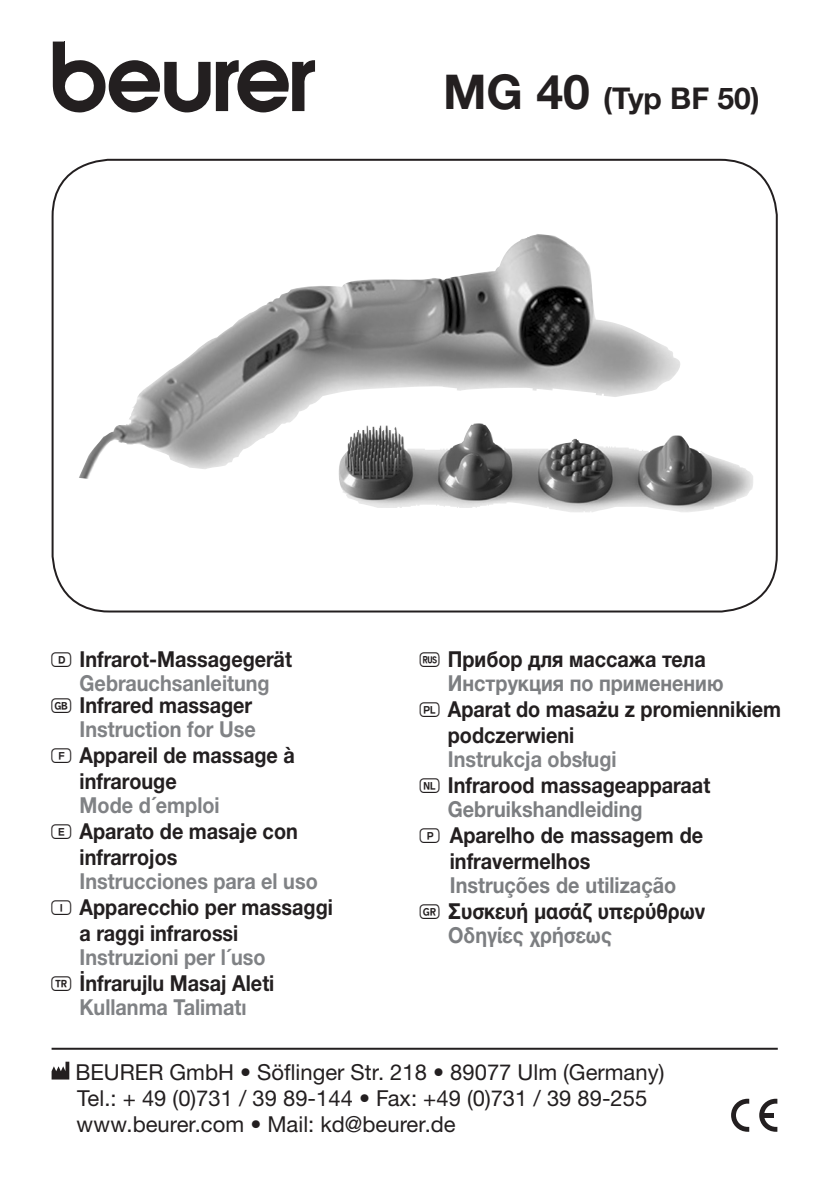
<style>
.page{position:relative;width:834px;height:1191px;background:#fff}
.page>*{position:absolute;margin:0;border:0;box-sizing:border-box;transform-origin:0 0}
.t1{font:700 30px "Helvetica Neue LTW1 G";color:#231f20}
.t2{font:700 22px/26px "Helvetica Neue LTW1 G";color:#231f20;scale:.9 1}
.t3{font:22px/26.4px "Helvetica Neue LTW1 G";color:#231f20}
.t4{font:700 22px/24px "Helvetica Neue LTW1 G";color:#7c7e81;scale:.9 1}
.t5{font:700 22px/24px "Helvetica Neue LTW1 G";color:#808285;text-align:right;scale:.9 1}
.s1{font-size:48px}
.s2{font-family:"Laend Beurer 2012"}
.s3{color:#808285}
.s4{font-family:"Laend Beurer 2012";color:#231f20}
.s5{color:#231f20}
</style>
<div class="page">
<img style="left:79px;top:234px;width:601px;height:245px">
<img style="left:337px;top:423px;width:416px;height:89px">
<svg style="left:52px;top:1061px;width:17px;height:18px"></svg>
<hr style="left:52px;top:1047px;width:725px;height:2px;background:#231f20">
<svg style="left:759px;top:1098px;width:18px;height:33px"></svg>
<div style="left:763px;top:1112px;width:11px;height:5px;background:#231f20"></div>
<svg style="left:731px;top:1098px;width:18px;height:33px"></svg>
<svg style="left:53px;top:42px;width:157px;height:70px"></svg>
<svg style="left:216px;top:60px;width:99px;height:52px"></svg>
<h1 class="t1" style="left:443px;top:80px;width:318px"><span class="s1">MG 40</span> (Typ BF 50)</h1>
<p class="t2" style="left:52px;top:647px;width:268px;line-height:24px;text-align:center"><span class="s2">D</span> Infrarot-Massagegerät<br><span class="s3">Gebrauchsanleitung</span></p>
<p class="t5" style="left:52px;top:693px;width:228px"><span class="s4">G</span> <span class="s5">Infrared massager<br></span>Instruction for Use</p>
<p class="t2" style="left:80px;top:742px;width:240px;text-indent:-28px"><span class="s2">F</span> Appareil de massage à infrarouge</p>
<p class="t5" style="left:80px;top:793px;width:157px">Mode d´emploi</p>
<p class="t2" style="left:52px;top:818px;width:275px"><span class="s2">E</span> Aparato de masaje con</p>
<p class="t2" style="left:80px;top:844px;width:110px">infrarrojos</p>
<p class="t5" style="left:80px;top:869px;width:266px">Instrucciones para el uso</p>
<p class="t2" style="left:52px;top:894px;width:314px"><span class="s2">I</span> Apparecchio per massaggi</p>
<p class="t2" style="left:80px;top:920px;width:178px">a raggi infrarossi</p>
<p class="t2" style="left:52px;top:944px;width:249px;text-indent:28px"><span class="s3">Instruzioni per l´uso<br></span><span class="s2">T</span> İnfrarujlu Masaj Aleti</p>
<p class="t5" style="left:80px;top:995px;width:187px">Kullanma Talimatı</p>
<p class="t4" style="left:448px;top:646px;width:308px;text-indent:-28px"><span class="s4">r</span> <span class="s5">Прибор для массажа тела<br></span>Инструкция по применению</p>
<p class="t2" style="left:448px;top:695px;width:372px;text-indent:-28px"><span class="s2">Q</span> Aparat do masażu z promiennikiem podczerwieni</p>
<p class="t2" style="left:420px;top:745px;width:324px;text-indent:28px"><span class="s3">Instrukcja obsługi<br></span><span class="s2">O</span> Infrarood massageapparaat</p>
<p class="t4" style="left:448px;top:796px;width:218px">Gebruikshandleiding</p>
<p class="t2" style="left:420px;top:821px;width:316px"><span class="s2">P</span> Aparelho de massagem de</p>
<p class="t2" style="left:450px;top:847px;width:158px">infravermelhos</p>
<p class="t4" style="left:420px;top:871px;width:318px;line-height:26px;text-align:center">Instruções de utilização<br><span class="s4">K</span> <span class="s5">Συσκευή μασάζ υπερύθρων</span></p>
<p class="t4" style="left:448px;top:922px;width:183px">Oδηγίες χρήσεως</p>
<p class="t3" style="left:75px;top:1058px;width:590px">BEURER GmbH • Söflinger Str. 218 • 89077 Ulm (Germany)<br>Tel.: + 49 (0)731 / 39 89-144 • Fax: +49 (0)731 / 39 89-255 www.beurer.com • Mail: kd@beurer.de</p>
</div>
